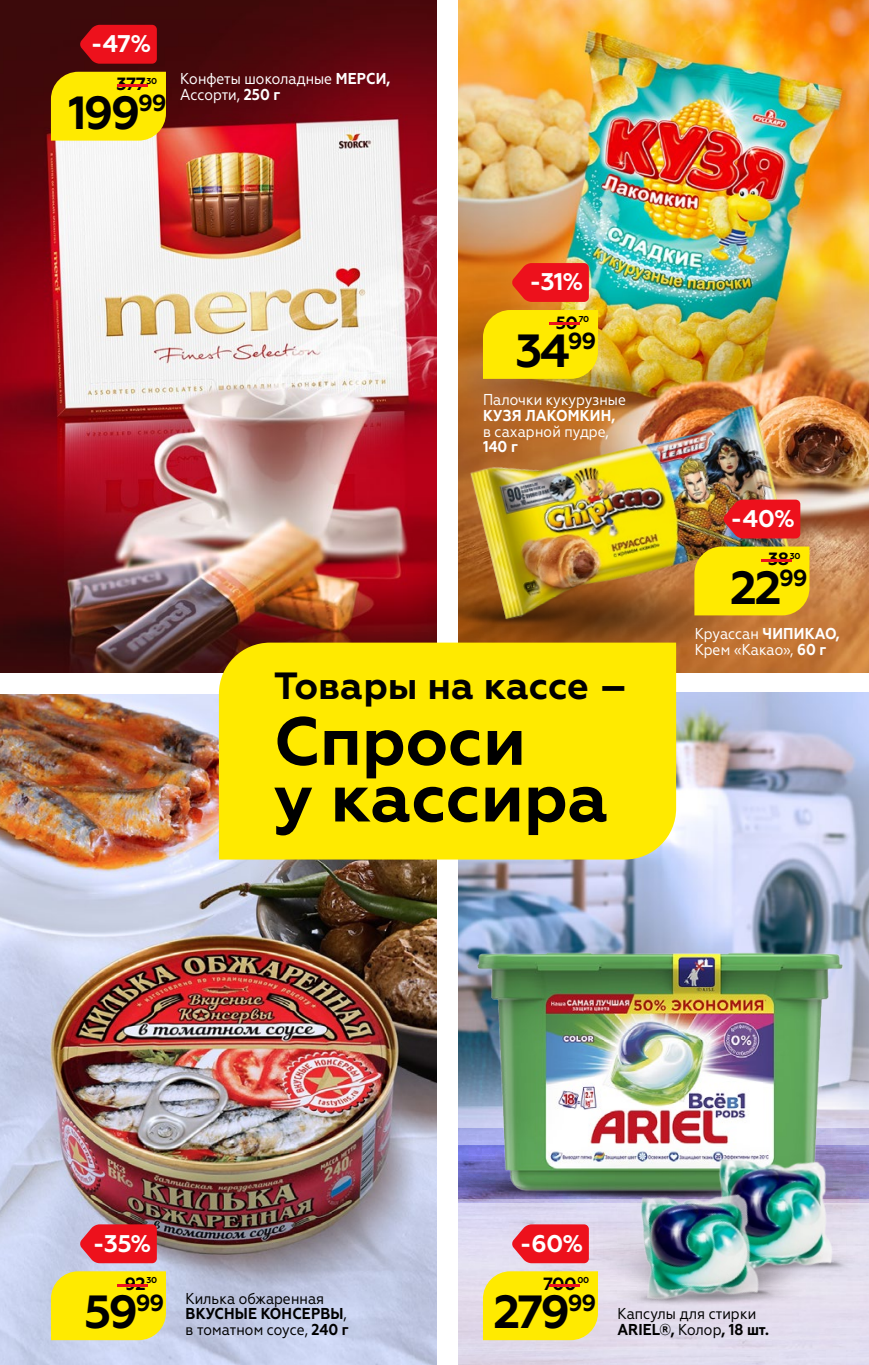
<style>
.page{position:relative;width:869px;height:1365px;background:#fff}
.page>*{position:absolute;margin:0;border:0;box-sizing:border-box;transform-origin:0 0}
.t1{font:700 67.73px/56.7px "Geometria";color:#000}
.t2{font:700 46.38px "Geometria";letter-spacing:-.06em;color:#000}
.t3{font:700 37.98px "Geometria";color:#000}
.t4{font:700 24.15px "Geometria";color:#fff}
.t5{font:700 17.68px "Geometria";letter-spacing:-.03em;color:#000}
.t6{font:700 17.68px "Geometria";color:#ed111c;scale:5.5 1}
.t7{font:15.75px/15.8px "Geometria Narrow";color:#fff}
.t8{font:15.75px/15.8px "Geometria Narrow";color:#000}
.t9{font:700 8.58px "Geometria";letter-spacing:-.03em;color:#000}
.s1{font-weight:700}
.s2{font-size:17.68px;color:#ed111c}
</style>
<div class="page">
<img style="left:457px;top:692px;width:411px;height:672px">
<img style="left:0;top:0;width:437px;height:672px">
<img style="left:0;top:694px;width:437px;height:670px">
<img style="left:457px;top:1145px;width:411px;height:53px">
<img style="left:467px;top:937px;width:385px;height:268px">
<img style="left:458px;top:0;width:410px;height:672px">
<img style="left:403px;top:573px;width:34px;height:53px">
<img style="left:458px;top:568px;width:313px;height:99px">
<img style="left:462px;top:388px;width:336px;height:248px">
<img style="left:859px;top:1259px;width:1px;height:21px">
<div style="left:591px;top:1228px;width:229px;height:136px;background:#e1deef"></div>
<div style="left:799px;top:1303px;width:59px;height:37px;background:#e3deef"></div>
<img style="left:683px;top:1131px;width:176px;height:172px">
<img style="left:597px;top:1148px;width:202px;height:199px">
<div style="left:219px;top:642px;width:456px;height:217px;background:#ffea00"></div>
<div style="left:482px;top:1271px;width:115px;height:68px;background:#ffea00"></div>
<svg style="left:511px;top:1224px;width:77px;height:38px;background:#eb2632"></svg>
<div style="left:51px;top:72px;width:115px;height:69px;background:#ffea00"></div>
<svg style="left:80px;top:25px;width:77px;height:39px;background:#db101a"></svg>
<div style="left:482px;top:310px;width:115px;height:69px;background:#ffea00"></div>
<svg style="left:511px;top:263px;width:77px;height:39px;background:#eb1c1c"></svg>
<div style="left:694px;top:546px;width:115px;height:69px;background:#ffea00"></div>
<svg style="left:722px;top:499px;width:78px;height:39px;background:#e21d23"></svg>
<div style="left:51px;top:1271px;width:115px;height:68px;background:#ffea00"></div>
<svg style="left:80px;top:1224px;width:77px;height:38px;background:#e7212e"></svg>
<p class="t4" style="left:91px;top:29px;width:62px">-47%</p>
<p class="t9" style="left:146px;top:76px;width:12px">30</p>
<p class="t5" style="left:116px;top:74px;width:31px">377</p>
<p class="t6" style="left:108px;top:74px;width:10px">-</p>
<p class="t2" style="left:68px;top:85px;width:100px">199<sup>99</sup></p>
<p class="t7" style="left:180px;top:71px;width:212px">Конфеты шоколадные <span class="s1">МЕРСИ,<br></span>Ассорти, <span class="s1">250 г</span></p>
<p class="t4" style="left:529px;top:267px;width:55px">-31%</p>
<p class="t9" style="left:540px;top:314px;width:50px"><span class="s2">-</span> 70</p>
<p class="t5" style="left:555px;top:312px;width:24px">50</p>
<p class="t2" style="left:515px;top:323px;width:82px">34<sup>99</sup></p>
<p class="t7" style="left:483px;top:391px;width:144px">Палочки кукурузные<br><span class="s1">КУЗЯ ЛАКОМКИН, </span>в сахарной пудре,<br><span class="s1">140 г</span></p>
<p class="t3" style="left:274px;top:663px;width:355px">Товары на кассе –</p>
<p class="t1" style="left:274px;top:713px;width:336px">Cпроси<br>у кассира</p>
<p class="t4" style="left:730px;top:504px;width:66px">-40%</p>
<p class="t9" style="left:789px;top:550px;width:12px">30</p>
<p class="t5" style="left:768px;top:548px;width:22px">38</p>
<p class="t6" style="left:751px;top:548px;width:10px">-</p>
<p class="t2" style="left:729px;top:560px;width:79px">22<sup>99</sup></p>
<p class="t7" style="left:694px;top:625px;width:146px">Круассан <span class="s1">ЧИПИКАО,<br></span>Крем «Какао», <span class="s1">60 г</span></p>
<p class="t4" style="left:93px;top:1228px;width:60px">-35%</p>
<p class="t4" style="left:519px;top:1228px;width:65px">-60%</p>
<p class="t9" style="left:146px;top:1275px;width:12px">30</p>
<p class="t5" style="left:125px;top:1273px;width:22px">92</p>
<p class="t6" style="left:108px;top:1273px;width:10px">-</p>
<p class="t9" style="left:577px;top:1275px;width:13px">00</p>
<p class="t5" style="left:543px;top:1273px;width:35px">700</p>
<p class="t6" style="left:540px;top:1273px;width:10px">-</p>
<p class="t2" style="left:84px;top:1284px;width:81px">59<sup>99</sup></p>
<p class="t8" style="left:185px;top:1290px;width:165px">Килька обжаренная<br><span class="s1">ВКУСНЫЕ КОНСЕРВЫ</span> , в томатном соусе, <span class="s1">240 г</span></p>
<p class="t2" style="left:493px;top:1284px;width:104px">279<sup>99</sup></p>
<p class="t8" style="left:617px;top:1305px;width:153px">Капсулы для стирки<br><span class="s1">ARIEL®,</span> Колор<span class="s1">, 18 шт.</span></p>
</div>
